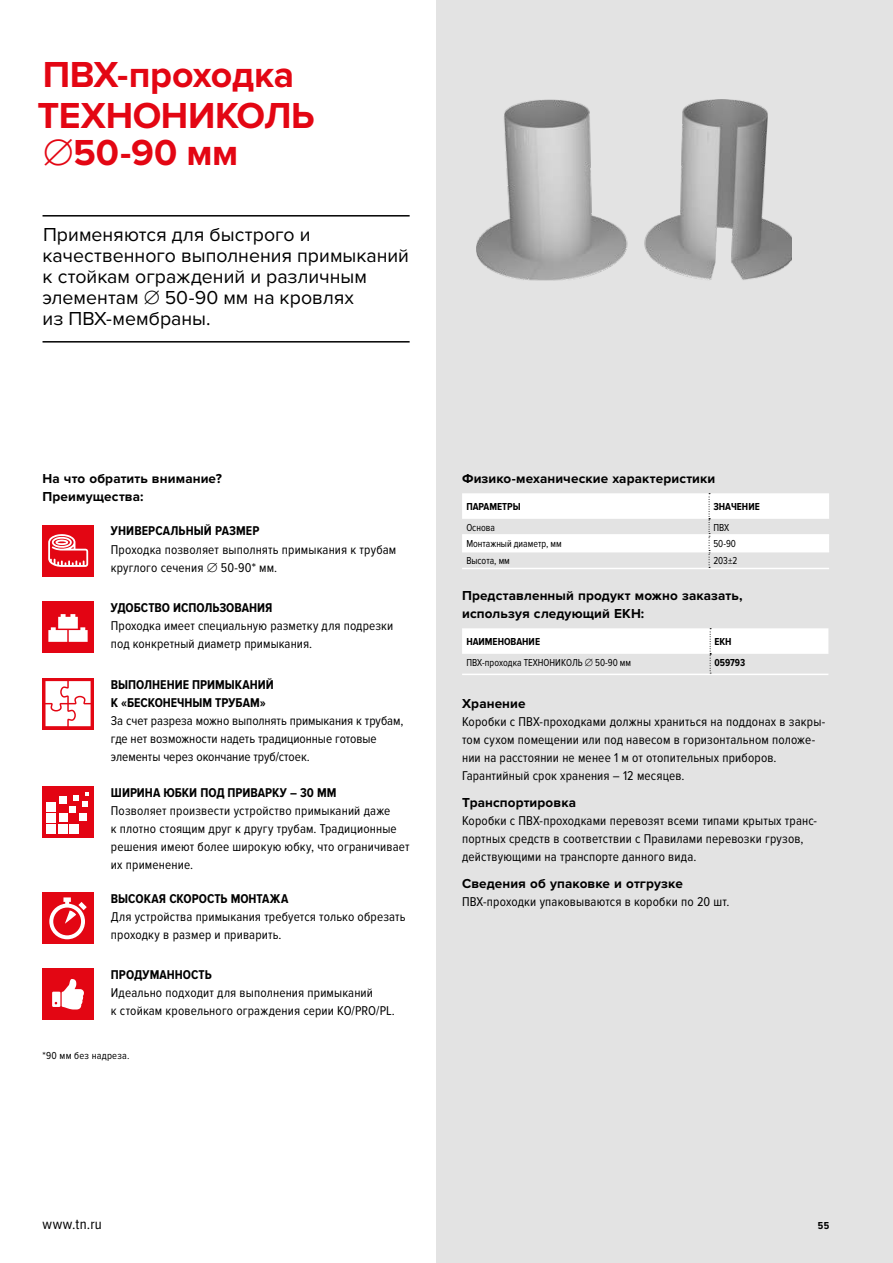
<style>
.page{position:relative;width:893px;height:1263px;background:#fff}
.page>*{position:absolute;margin:0;border:0;box-sizing:border-box;transform-origin:0 0}
.t1{font:700 37.5px/39px "Proxima Nova";letter-spacing:-.01em;color:#e30613}
.t2{font:19.5px/21px "Proxima Nova";color:#000}
.t3{font:15px "Proxima Nova Cond";letter-spacing:.03em;color:#000}
.t4{font:700 13.5px/18px "Proxima Nova";letter-spacing:.01em;color:#000}
.t5{font:13.2px/18px "Proxima Nova Cond";letter-spacing:.01em;color:#000}
.t6{font:700 13.2px/18px "Proxima Nova Cond";color:#000}
.t7{font:10.5px "Proxima Nova Cond";color:#000;scale:.95 1}
.t8{font:700 10.5px "Proxima Nova Cond";color:#000}
.t9{font:10.5px "Proxima Nova Cond";letter-spacing:.02em;color:#000}
.t10{font:700 10.5px "Proxima Nova Cond";color:#000;scale:.95 1}
</style>
<div class="page">
<div style="left:436px;top:0;width:457px;height:1263px;background:#e3e3e3"></div>
<hr style="left:43px;top:215px;width:367px;height:2px;background:#000">
<hr style="left:43px;top:341px;width:367px;height:2px;background:#000">
<div style="left:43px;top:525px;width:51px;height:51px;background:#e30613"></div>
<svg style="left:48px;top:534px;width:40px;height:33px"></svg>
<div style="left:43px;top:602px;width:51px;height:51px;background:#e30413"></div>
<svg style="left:48px;top:614px;width:40px;height:28px"></svg>
<div style="left:43px;top:678px;width:51px;height:51px;background:#e30613"></div>
<svg style="left:45px;top:681px;width:46px;height:45px;background:#fbe1e2"></svg>
<div style="left:43px;top:786px;width:51px;height:51px;background:#e30413"></div>
<div style="left:47px;top:802px;width:9px;height:9px;background:#fff"></div>
<div style="left:47px;top:813px;width:9px;height:9px;background:#fff"></div>
<div style="left:47px;top:824px;width:9px;height:9px;background:#fff"></div>
<div style="left:58px;top:824px;width:9px;height:9px;background:#fff"></div>
<div style="left:69px;top:824px;width:10px;height:9px;background:#fff"></div>
<div style="left:59px;top:813px;width:8px;height:9px;background:#fff"></div>
<div style="left:60px;top:796px;width:7px;height:8px;background:#fff"></div>
<div style="left:79px;top:813px;width:8px;height:8px;background:#fff"></div>
<div style="left:69px;top:807px;width:7px;height:6px;background:#fff"></div>
<svg style="left:73px;top:792px;width:16px;height:15px"></svg>
<div style="left:43px;top:892px;width:51px;height:51px;background:#e30613"></div>
<svg style="left:49px;top:897px;width:38px;height:42px"></svg>
<div style="left:43px;top:969px;width:51px;height:51px;background:#e30613"></div>
<svg style="left:52px;top:979px;width:32px;height:30px"></svg>
<hr style="left:462px;top:568px;width:247px;height:1px;background:#fff">
<hr style="left:709px;top:568px;width:120px;height:1px;background:#fff">
<svg style="left:462px;top:493px;width:367px;height:75px"></svg>
<hr style="left:462px;top:534px;width:247px;height:2px;background:#fff">
<hr style="left:709px;top:534px;width:120px;height:2px;background:#fff">
<hr style="left:462px;top:551px;width:247px;height:1px;background:#fff">
<hr style="left:709px;top:551px;width:120px;height:1px;background:#fff">
<hr style="left:462px;top:674px;width:248px;height:1px;background:#fff">
<hr style="left:710px;top:674px;width:118px;height:1px;background:#fff">
<svg style="left:462px;top:628px;width:366px;height:46px"></svg>
<img style="left:476px;top:100px;width:315px;height:181px">
<h1 class="t1" style="left:38px;top:56px;width:279px">ПВХ-проходка<br>ТЕХНОНИКОЛЬ ∅50-90 мм</h1>
<h2 class="t2" style="left:42px;top:224px;width:368px">Применяются для быстрого и качественного выполнения примыканий к стойкам ограждений и различным элементам ∅ 50-90 мм на кровлях<br>из ПВХ-мембраны.</h2>
<p class="t4" style="left:43px;top:470px;width:181px">На что обратить внимание?<br>Преимущества:</p>
<p class="t6" style="left:111px;top:522px;width:150px">УНИВЕРСАЛЬНЫЙ РАЗМЕР</p>
<p class="t5" style="left:111px;top:540px;width:287px">Проходка позволяет выполнять примыкания к трубам круглого сечения ∅ 50-90* мм.</p>
<p class="t6" style="left:111px;top:599px;width:163px">УДОБСТВО ИСПОЛЬЗОВАНИЯ</p>
<p class="t5" style="left:111px;top:617px;width:284px">Проходка имеет специальную разметку для подрезки под конкретный диаметр примыкания.</p>
<p class="t6" style="left:111px;top:676px;width:165px">ВЫПОЛНЕНИЕ ПРИМЫКАНИЙ<br>К «БЕСКОНЕЧНЫМ ТРУБАМ»</p>
<p class="t5" style="left:111px;top:711px;width:294px">За счет разреза можно выполнять примыкания к трубам, где нет возможности надеть традиционные готовые элементы через окончание труб/стоек.</p>
<p class="t6" style="left:111px;top:784px;width:227px">ШИРИНА ЮБКИ ПОД ПРИВАРКУ – 30 ММ</p>
<p class="t5" style="left:111px;top:802px;width:300px">Позволяет произвести устройство примыканий даже<br>к плотно стоящим друг к другу трубам. Традиционные решения имеют более широкую юбку, что ограничивает их применение.</p>
<p class="t6" style="left:111px;top:890px;width:179px">ВЫСОКАЯ СКОРОСТЬ МОНТАЖА</p>
<p class="t5" style="left:111px;top:907px;width:296px">Для устройства примыкания требуется только обрезать проходку в размер и приварить.</p>
<p class="t6" style="left:111px;top:966px;width:102px">ПРОДУМАННОСТЬ</p>
<p class="t5" style="left:111px;top:984px;width:286px">Идеально подходит для выполнения примыканий<br>к стойкам кровельного ограждения серии KO/PRO/PL.</p>
<p class="t9" style="left:43px;top:1050px;width:88px">*90 мм без надреза.</p>
<p class="t4" style="left:462px;top:470px;width:255px">Физико-механические характеристики</p>
<p class="t8" style="left:466px;top:501px;width:56px">ПАРАМЕТРЫ</p>
<p class="t8" style="left:713px;top:501px;width:48px">ЗНАЧЕНИЕ</p>
<p class="t7" style="left:466px;top:521px;width:32px">Основа</p>
<p class="t7" style="left:713px;top:521px;width:18px">ПВХ</p>
<p class="t7" style="left:466px;top:538px;width:102px">Монтажный диаметр, мм</p>
<p class="t7" style="left:713px;top:538px;width:25px">50-90</p>
<p class="t7" style="left:466px;top:555px;width:47px">Высота, мм</p>
<p class="t7" style="left:713px;top:555px;width:27px">203±2</p>
<p class="t4" style="left:462px;top:587px;width:282px">Представленный продукт можно заказать, используя следующий ЕКН:</p>
<p class="t8" style="left:466px;top:636px;width:75px">НАИМЕНОВАНИЕ</p>
<p class="t8" style="left:714px;top:636px;width:19px">ЕКН</p>
<p class="t7" style="left:466px;top:656px;width:175px">ПВХ-проходка ТЕХНОНИКОЛЬ ∅ 50-90 мм</p>
<p class="t10" style="left:714px;top:656px;width:34px">059793</p>
<p class="t4" style="left:462px;top:695px;width:65px">Хранение</p>
<p class="t5" style="left:462px;top:713px;width:365px">Коробки с ПВХ-проходками должны храниться на поддонах в закры&shy;том сухом помещении или под навесом в горизонтальном положе&shy;нии на расстоянии не менее 1 м от отопительных приборов.<br>Гарантийный срок хранения – 12 месяцев.</p>
<p class="t4" style="left:462px;top:794px;width:115px">Транспортировка</p>
<p class="t5" style="left:462px;top:812px;width:356px">Коробки с ПВХ-проходками перевозят всеми типами крытых транс&shy;портных средств в соответствии с Правилами перевозки грузов, действующими на транспорте данного вида.</p>
<p class="t4" style="left:462px;top:875px;width:222px">Сведения об упаковке и отгрузке</p>
<p class="t5" style="left:462px;top:893px;width:269px">ПВХ-проходки упаковываются в коробки по 20 шт.</p>
<p class="t3" style="left:43px;top:1215px;width:61px">www.tn.ru</p>
<p class="t8" style="left:818px;top:1219px;width:13px">55</p>
</div>
